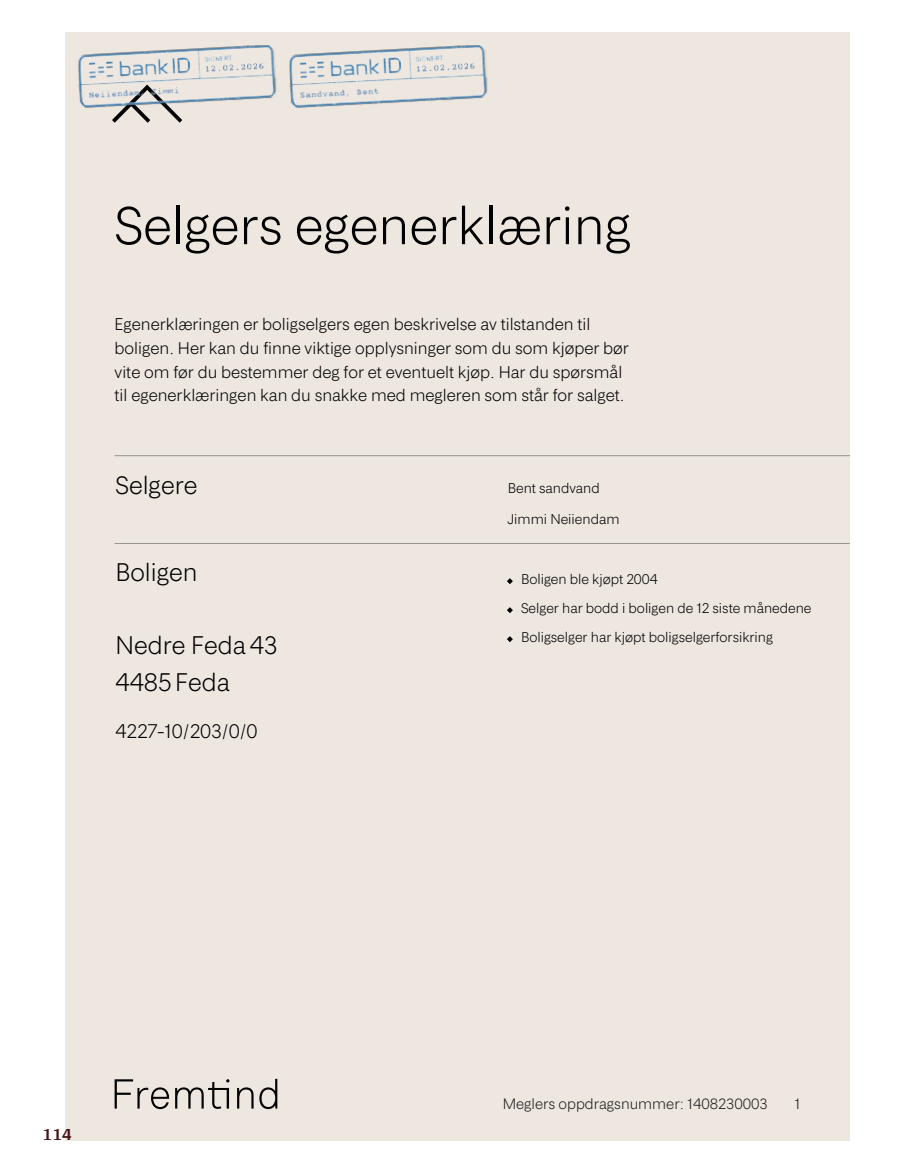
<style>
.page{position:relative;width:915px;height:1172px;background:#fff}
.page>*{position:absolute;margin:0;border:0;box-sizing:border-box;transform-origin:0 0}
.t1{font:50.1px "Fremtind Grotesk";color:#000}
.t2{font:23.7px/37.2px "Fremtind Grotesk";color:#000}
.t3{font:18.45px "Fremtind Grotesk";color:#000}
.t4{font:700 18px "Arya";color:#481317}
.t5{font:15.75px/23.7px "Fremtind Grotesk";color:#000}
.t6{font:13.95px "Fremtind Grotesk";color:#1d1d1b}
.t7{font:13.2px/29px "Fremtind Grotesk";color:#000}
</style>
<div class="page">
<div style="left:65px;top:32px;width:784px;height:1108px;background:#ede7e0"></div>
<hr style="left:114px;top:456px;width:735px;height:1px;background:#000">
<hr style="left:114px;top:543px;width:735px;height:1px;background:#000">
<svg style="left:507px;top:578px;width:5px;height:6px"></svg>
<svg style="left:507px;top:607px;width:5px;height:6px"></svg>
<svg style="left:507px;top:636px;width:5px;height:6px"></svg>
<svg style="left:112px;top:108px;width:70px;height:15px"></svg>
<svg style="left:114px;top:1079px;width:55px;height:30px"></svg>
<svg style="left:237px;top:1087px;width:16px;height:21px"></svg>
<svg style="left:175px;top:1079px;width:54px;height:30px"></svg>
<svg style="left:259px;top:1079px;width:18px;height:30px"></svg>
<img style="left:78px;top:45px;width:198px;height:63px">
<img style="left:289px;top:45px;width:198px;height:63px">
<h1 class="t1" style="left:114px;top:187px;width:518px">Selgers egenerklæring</h1>
<p class="t5" style="left:114px;top:311px;width:515px">Egenerklæringen er boligselgers egen beskrivelse av tilstanden til boligen. Her kan du finne viktige opplysninger som du som kjøper bør vite om før du bestemmer deg for et eventuelt kjøp. Har du spørsmål til egenerklæringen kan du snakke med megleren som står for salget.</p>
<h2 class="t2" style="left:115px;top:465px;width:83px">Selgere</h2>
<p class="t7" style="left:507px;top:473px;width:93px">Bent sandvand</p>
<p class="t7" style="left:507px;top:504px;width:113px">Jimmi Neiiendam</p>
<h2 class="t2" style="left:115px;top:552px;width:83px">Boligen</h2>
<p class="t7" style="left:521px;top:563px;width:292px">Boligen ble kjøpt 2004<br>Selger har bodd i boligen de 12 siste månedene<br>Boligselger har kjøpt boligselgerforsikring</p>
<h2 class="t2" style="left:115px;top:625px;width:163px">Nedre Feda 43<br>4485 Feda</h2>
<p class="t3" style="left:115px;top:717px;width:143px">4227-10/203/0/0</p>
<p class="t4" style="left:43px;top:1123px;width:31px">114</p>
<p class="t6" style="left:502px;top:1093px;width:266px">Meglers oppdragsnummer: 1408230003</p>
<p class="t6" style="left:794px;top:1093px;width:7px">1</p>
</div>
